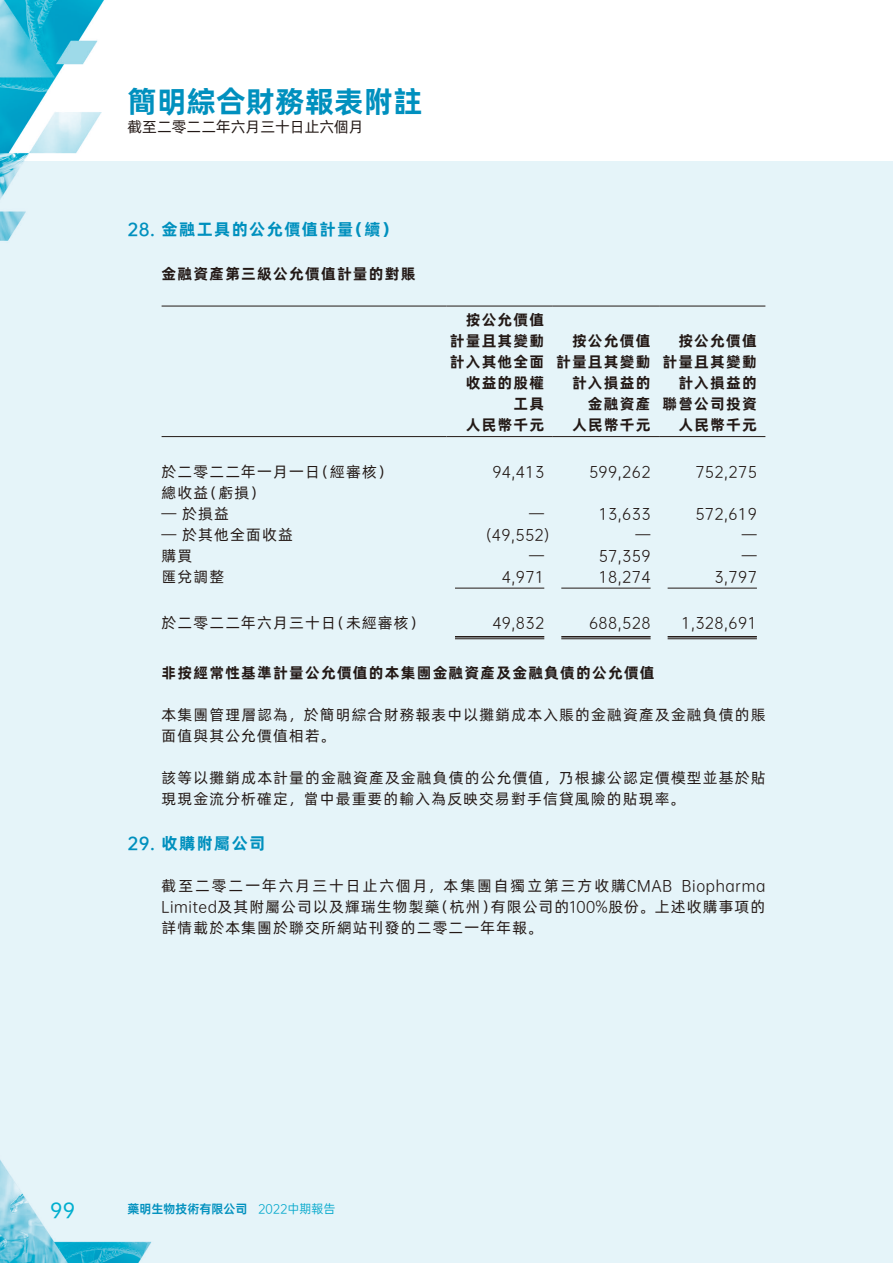
<style>
.page{position:relative;width:893px;height:1263px;background:#fff}
.page>*{position:absolute;margin:0;border:0;box-sizing:border-box;transform-origin:0 0}
.t1{font:30px "Alibaba Pu Hui Ti B";color:#0090be}
.t2{font:19.5px "OPPO Sans M";color:#00b7d5}
.t3{font:16.5px "Alibaba Pu Hui Ti B";letter-spacing:.08em;color:#0090be}
.t4{font:15px/21px "Alibaba Pu Hui Ti R";letter-spacing:.08em;color:#231916}
.t5{font:15px/21px "Alibaba Pu Hui Ti B";letter-spacing:.08em;color:#231916;text-align:right}
.t6{font:15px "OPPO Sans R";letter-spacing:.03em;color:#231916}
.t7{font:15px/21px "Alibaba Pu Hui Ti R";letter-spacing:.135em;color:#231916}
.t8{font:15px "Alibaba Pu Hui Ti R";color:#231916}
.t9{font:12px "OPPO Sans B";color:#0090be}
.t10{font:12px "OPPO Sans R";color:#00a7cb}
.s1{font-family:"OPPO Sans B"}
.s2{font-family:"OPPO Sans R"}
</style>
<div class="page">
<img style="left:0;top:0;width:893px;height:162px">
<div style="left:0;top:162px;width:893px;height:1101px;background:#e5f4f9"></div>
<hr style="left:162px;top:306px;width:284px;height:1px;background:#231916">
<hr style="left:446px;top:306px;width:107px;height:1px;background:#231916">
<hr style="left:553px;top:306px;width:106px;height:1px;background:#231916">
<hr style="left:659px;top:306px;width:106px;height:1px;background:#231916">
<hr style="left:162px;top:436px;width:284px;height:1px;background:#231916">
<hr style="left:446px;top:436px;width:107px;height:1px;background:#231916">
<hr style="left:553px;top:436px;width:106px;height:1px;background:#231916">
<hr style="left:659px;top:436px;width:106px;height:1px;background:#231916">
<hr style="left:455px;top:588px;width:89px;height:1px;background:#231916">
<hr style="left:561px;top:588px;width:90px;height:1px;background:#231916">
<hr style="left:668px;top:588px;width:89px;height:1px;background:#231916">
<hr style="left:455px;top:636px;width:89px;height:1px;background:#231916">
<hr style="left:455px;top:638px;width:89px;height:1px;background:#231916">
<hr style="left:561px;top:636px;width:90px;height:1px;background:#231916">
<hr style="left:561px;top:638px;width:90px;height:1px;background:#231916">
<hr style="left:668px;top:636px;width:89px;height:1px;background:#231916">
<hr style="left:668px;top:638px;width:89px;height:1px;background:#231916">
<h1 class="t1" style="left:128px;top:78px;width:297px">簡明綜合財務報表附註</h1>
<p class="t8" style="left:128px;top:115px;width:238px">截至二零二二年六月三十日止六個月</p>
<p class="t3" style="left:128px;top:216px;width:227px"><span class="s1">28.</span> 金融工具的公允價值計量</p>
<p class="t5" style="left:162px;top:262px;width:255px">金融資產第三級公允價值計量的對賬</p>
<p class="t3" style="left:348px;top:216px;width:51px">（續(</p>
<p class="t4" style="left:203px;top:460px;width:118px;text-indent:-41px">於二零二二年一月一日（虧損(</p>
<p class="t4" style="left:315px;top:460px;width:79px">（經審核(</p>
<p class="t4" style="left:162px;top:481px;width:48px">總收益</p>
<p class="t4" style="left:162px;top:502px;width:69px"><span class="s2">—</span> 於損益</p>
<p class="t4" style="left:162px;top:523px;width:133px"><span class="s2">—</span> 於其他全面收益</p>
<p class="t4" style="left:162px;top:544px;width:32px">購買</p>
<p class="t4" style="left:162px;top:565px;width:64px">匯兌調整</p>
<p class="t5" style="left:450px;top:308px;width:96px">按公允價值計量且其變動計入其他全面收益的股權工具</p>
<p class="t5" style="left:466px;top:413px;width:80px">人民幣千元</p>
<p class="t5" style="left:556px;top:329px;width:96px">按公允價值計量且其變動計入損益的金融資產</p>
<p class="t5" style="left:662px;top:329px;width:96px">按公允價值計量且其變動計入損益的聯營公司投資人民幣千元</p>
<p class="t5" style="left:572px;top:413px;width:80px">人民幣千元</p>
<p class="t6" style="left:492px;top:460px;width:53px">94,413</p>
<p class="t6" style="left:589px;top:460px;width:63px">599,262</p>
<p class="t6" style="left:695px;top:460px;width:63px">752,275</p>
<p class="t6" style="left:529px;top:502px;width:16px">—</p>
<p class="t6" style="left:599px;top:502px;width:53px">13,633</p>
<p class="t6" style="left:695px;top:502px;width:63px">572,619</p>
<p class="t6" style="left:486px;top:523px;width:65px">)49,552(</p>
<p class="t6" style="left:636px;top:523px;width:16px">—</p>
<p class="t6" style="left:742px;top:523px;width:16px">—</p>
<p class="t6" style="left:529px;top:544px;width:16px">—</p>
<p class="t6" style="left:599px;top:544px;width:53px">57,359</p>
<p class="t6" style="left:742px;top:544px;width:16px">—</p>
<p class="t6" style="left:502px;top:565px;width:44px">4,971</p>
<p class="t6" style="left:599px;top:565px;width:53px">18,274</p>
<p class="t6" style="left:715px;top:565px;width:44px">3,797</p>
<p class="t4" style="left:162px;top:612px;width:176px">於二零二二年六月三十日</p>
<p class="t5" style="left:162px;top:661px;width:495px">非按經常性基準計量公允價值的本集團金融資產及金融負債的公允價值</p>
<p class="t4" style="left:162px;top:703px;width:605px">本集團管理層認為，於簡明綜合財務報表中以攤銷成本入賬的金融資產及金融負債的賬面值與其公允價值相若。</p>
<p class="t4" style="left:162px;top:766px;width:605px">該等以攤銷成本計量的金融資產及金融負債的公允價值，乃根據公認定價模型並基於貼現現金流分析確定，當中最重要的輸入為反映交易對手信貸風險的貼現率。</p>
<p class="t3" style="left:128px;top:830px;width:139px"><span class="s1">29.</span> 收購附屬公司</p>
<p class="t6" style="left:682px;top:874px;width:85px">Biopharma</p>
<p class="t4" style="left:331px;top:612px;width:95px">（未經審核(</p>
<p class="t6" style="left:492px;top:611px;width:53px">49,832</p>
<p class="t6" style="left:589px;top:611px;width:63px">688,528</p>
<p class="t6" style="left:681px;top:611px;width:77px">1,328,691</p>
<p class="t7" style="left:491px;top:874px;width:276px;text-indent:-329px">截至二零二一年六月三十日止六個月，本集團自獨立第三方收購<span class="s2">CMAB<br></span>有限公司的<span class="s2">100%</span>股份。上述收購事項的</p>
<p class="t4" style="left:162px;top:895px;width:382px"><span class="s2">Limited</span>及其附屬公司以及輝瑞生物製藥<br>詳情載於本集團於聯交所網站刊發的二零二一年年報。</p>
<p class="t4" style="left:434px;top:895px;width:63px">（杭州）</p>
<h2 class="t2" style="left:50px;top:1195px;width:26px">99</h2>
<p class="t9" style="left:128px;top:1199px;width:121px">藥明生物技術有限公司</p>
<p class="t10" style="left:258px;top:1200px;width:79px">2022中期報告</p>
</div>
